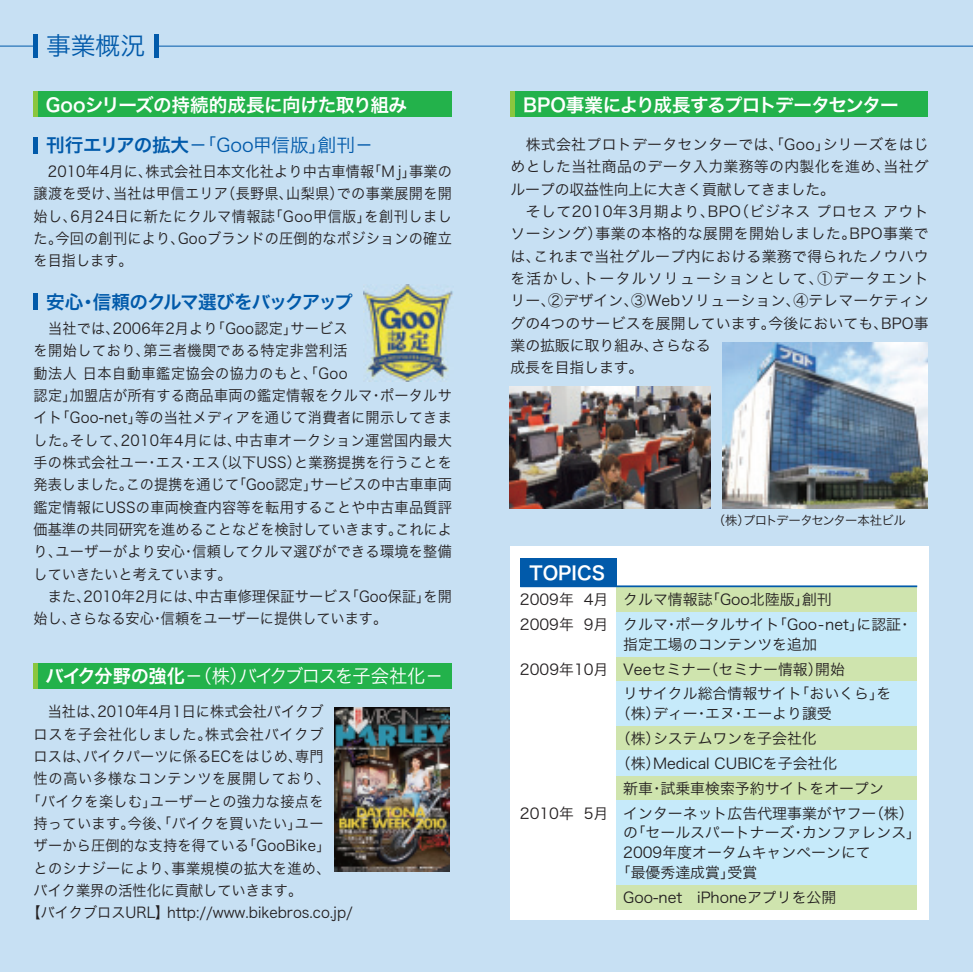
<style>
.page{position:relative;width:973px;height:973px;background:#fff}
.page>*{position:absolute;margin:0;border:0;box-sizing:border-box;transform-origin:0 0}
.t1{font:24.85px "Hira Kaku Pro W3 90 pv RKSJ H";color:#015aaa}
.t2{font:18.55px "Hira Kaku Pro W6 90 pv RKSJ H";letter-spacing:-.025em;color:#fff}
.t3{font:18.55px "Hira Kaku Pro W3 90 pv RKSJ H";letter-spacing:-.08em;color:#fff}
.t4{font:18.55px "Hira Kaku Pro W6 90 pv RKSJ H";letter-spacing:-.065em;color:#fff}
.t5{font:18.55px "Hira Kaku Pro W3 90 pv RKSJ H";color:#015aaa}
.t6{font:18.55px "Hira Kaku Pro W6 90 pv RKSJ H";letter-spacing:-.06em;color:#015aaa}
.t7{font:14.88px/22.4px "Hira Kaku Pro W3 90 pv RKSJ H";letter-spacing:.015em;color:#231f20;text-align:justify;scale:.95 1}
.t8{font:14.88px/22.4px "Hira Kaku Pro W3 90 pv RKSJ H";letter-spacing:.015em;color:#231f20}
.t9{font:14.88px "Hira Kaku Pro W3 90 pv RKSJ H";letter-spacing:.05em;color:#231f20;scale:.95 1}
.t10{font:12.42px "Hira Kaku Pro W3 90 pv RKSJ H";letter-spacing:-.06em;color:#231f20}
.s1{font-family:"Hira Kaku Pro W6 90 pv RKSJ H"}
</style>
<div class="page">
<div style="left:0;top:0;width:972px;height:971px;background:#c7e0f3"></div>
<div style="left:510px;top:546px;width:418px;height:373px;background:#fff"></div>
<hr style="left:0;top:46px;width:36px;height:1px;background:#015aaa">
<hr style="left:158px;top:46px;width:814px;height:1px;background:#015aaa">
<div style="left:34px;top:92px;width:417px;height:25px;background:#23b24b"></div>
<div style="left:513px;top:92px;width:415px;height:25px;background:#23b24b"></div>
<div style="left:33px;top:34px;width:5px;height:24px;background:#015aaa"></div>
<div style="left:33px;top:137px;width:5px;height:16px;background:#015aaa"></div>
<div style="left:154px;top:34px;width:5px;height:24px;background:#015aaa"></div>
<div style="left:33px;top:92px;width:5px;height:25px;background:#8bc63e"></div>
<div style="left:34px;top:663px;width:417px;height:25px;background:#23b24b"></div>
<div style="left:33px;top:663px;width:5px;height:25px;background:#8bc63e"></div>
<div style="left:510px;top:92px;width:5px;height:25px;background:#8bc63e"></div>
<div style="left:33px;top:293px;width:5px;height:17px;background:#015aaa"></div>
<div style="left:616px;top:586px;width:301px;height:25px;background:#cfe4ae"></div>
<div style="left:520px;top:557px;width:96px;height:29px;background:#015aaa"></div>
<hr style="left:520px;top:585px;width:397px;height:2px;background:#015aaa">
<div style="left:616px;top:725px;width:301px;height:25px;background:#cfe4ae"></div>
<div style="left:616px;top:884px;width:301px;height:25px;background:#cfe4ae"></div>
<div style="left:616px;top:774px;width:301px;height:26px;background:#cfe4ae"></div>
<div style="left:616px;top:636px;width:301px;height:45px;background:#cfe4ae"></div>
<div style="left:616px;top:680px;width:301px;height:45px;background:#c6eafa"></div>
<div style="left:616px;top:611px;width:301px;height:45px;background:#c6eafa"></div>
<div style="left:616px;top:750px;width:301px;height:25px;background:#c6eafa"></div>
<div style="left:616px;top:800px;width:301px;height:84px;background:#c6eafa"></div>
<img style="left:334px;top:707px;width:116px;height:164px">
<img style="left:363px;top:284px;width:90px;height:97px">
<img style="left:722px;top:342px;width:205px;height:166px">
<img style="left:509px;top:386px;width:201px;height:122px">
<p class="t1" style="left:46px;top:37px;width:101px">事業概況</p>
<p class="t2" style="left:46px;top:98px;width:363px">Gooシリーズの持続的成長に向けた取り組み</p>
<p class="t5" style="left:46px;top:138px;width:328px"><span class="s1">刊行エリアの拡大</span>－「Goo甲信版」創刊－</p>
<p class="t7" style="left:34px;top:162px;width:441px">　2010年4月に、株式会社日本文化社より中古車情報「M j」事業の譲渡を受け、当社は甲信エリア（長野県、山梨県）での事業展開を開始し、6月24日に新たにクルマ情報誌「Goo甲信版」を創刊しました。今回の創刊により、Gooブランドの圧倒的なポジションの確立を目指します。</p>
<p class="t6" style="left:46px;top:295px;width:308px">安心・信頼のクルマ選びをバックアップ</p>
<p class="t7" style="left:34px;top:319px;width:441px;text-align:left">　当社では、2006年2月より「Goo認定」サービス<br>を開始しており、第三者機関である特定非営利活<br>動法人 日本自動車鑑定協会の協力のもと、「Goo<br>認定」加盟店が所有する商品車両の鑑定情報をクルマ・ポータルサイト「Goo-net」等の当社メディアを通じて消費者に開示してきました。そして、2010年4月には、中古車オークション運営国内最大手の株式会社ユー･エス･エス（以下USS）と業務提携を行うことを発表しました。この提携を通じて「Goo認定」サービスの中古車車両鑑定情報にUSSの車両検査内容等を転用することや中古車品質評価基準の共同研究を進めることなどを検討していきます。これにより、ユーザーがより安心・信頼してクルマ選びができる環境を整備していきたいと考えています。<br>　また、2010年2月には、中古車修理保証サービス「Goo保証」を開始し、さらなる安心・信頼をユーザーに提供しています。</p>
<p class="t3" style="left:46px;top:669px;width:399px"><span class="s1">バイク分野の強化</span>－（株）バイクブロスを子会社化－</p>
<p class="t7" style="left:34px;top:702px;width:306px">　当社は、2010年4月1日に株式会社バイクブ</p>
<p class="t9" style="left:34px;top:728px;width:306px">ロスを子会社化しました。株式会社バイクブ</p>
<p class="t7" style="left:34px;top:747px;width:306px">ロスは、バイクパーツに係るECをはじめ、専門</p>
<p class="t9" style="left:34px;top:773px;width:314px">性の高い多様なコンテンツを展開しており、</p>
<p class="t7" style="left:27px;top:791px;width:314px">「バイクを楽しむ」ユーザーとの強力な接点を</p>
<p class="t7" style="left:34px;top:814px;width:306px">持っています。今後、「バイクを買いたい」ユー</p>
<p class="t7" style="left:34px;top:836px;width:314px">ザーから圧倒的な支持を得ている「GooBike」</p>
<p class="t7" style="left:34px;top:858px;width:314px">とのシナジーにより、事業規模の拡大を進め、</p>
<p class="t7" style="left:34px;top:881px;width:284px">バイク業界の活性化に貢献していきます。</p>
<p class="t7" style="left:27px;top:903px;width:345px">【バイクブロスURL】http://www.bikebros.co.jp/</p>
<p class="t4" style="left:523px;top:98px;width:377px">BPO事業により成長するプロトデータセンター</p>
<p class="t8" style="left:510px;top:135px;width:419px">　株式会社プロトデータセンターでは、「Goo」シリーズをはじめとした当社商品のデータ入力業務等の内製化を進め、当社グループの収益性向上に大きく貢献してきました。<br>　そして2010年3月期より、BPO（ビジネス プロセス アウトソーシング）事業の本格的な展開を開始しました。BPO事業では、これまで当社グループ内における業務で得られたノウハウを活かし、トータルソリューションとして、①データエントリー、②デザイン、③Webソリューション、④テレマーケティングの4つのサービスを展開しています。今後においても、BPO事業の拡販に取り組み、さらなる<br>成長を目指します。</p>
<p class="t2" style="left:529px;top:565px;width:77px">TOPICS</p>
<p class="t8" style="left:520px;top:589px;width:90px;line-height:24.8px">2009年 4月<br>2009年 9月</p>
<p class="t8" style="left:520px;top:659px;width:90px">2009年10月</p>
<p class="t8" style="left:520px;top:803px;width:90px">2010年 5月</p>
<p class="t10" style="left:712px;top:516px;width:194px">（株）プロトデータセンター本社ビル</p>
<p class="t8" style="left:623px;top:589px;width:290px;line-height:24.8px">クルマ情報誌「Goo北陸版」創刊<br>クルマ・ポータルサイト「Goo-net」に認証・</p>
<p class="t8" style="left:623px;top:633px;width:269px;line-height:24.8px">指定工場のコンテンツを追加<br>Veeセミナー（セミナー情報）開始<br>リサイクル総合情報サイト「おいくら」を</p>
<p class="t8" style="left:615px;top:704px;width:217px">（株）ディー・エヌ・エーより譲受</p>
<p class="t8" style="left:615px;top:729px;width:202px">（株）システムワンを子会社化</p>
<p class="t8" style="left:615px;top:754px;width:223px">（株）Medical CUBICを子会社化</p>
<p class="t8" style="left:623px;top:778px;width:262px">新車・試乗車検索予約サイトをオープン</p>
<p class="t8" style="left:623px;top:803px;width:292px">インターネット広告代理事業がヤフー（株）</p>
<p class="t8" style="left:623px;top:823px;width:299px">の「セールスパートナーズ・カンファレンス」</p>
<p class="t8" style="left:623px;top:843px;width:249px">2009年度オータムキャンペーンにて</p>
<p class="t8" style="left:615px;top:863px;width:143px">「最優秀達成賞」受賞</p>
<p class="t8" style="left:623px;top:888px;width:214px">Goo-net　iPhoneアプリを公開</p>
</div>
